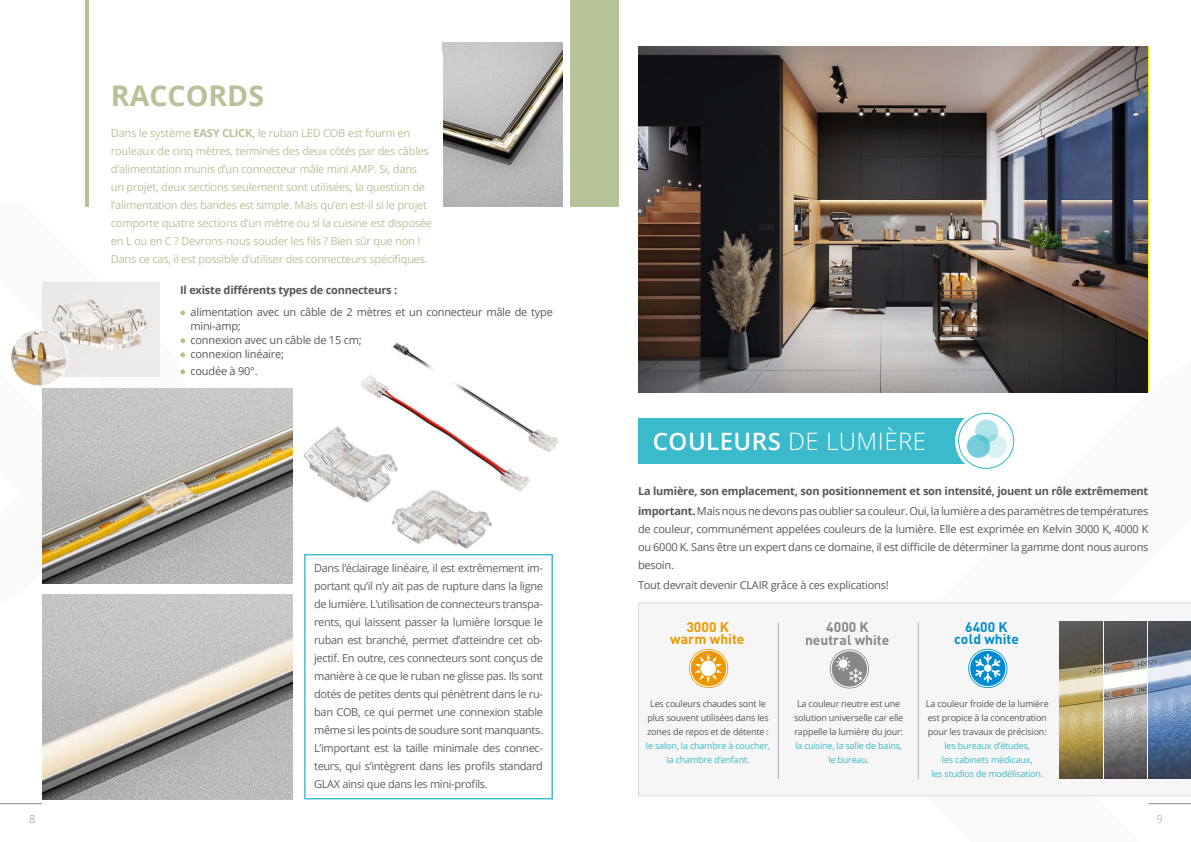
<style>
.page{position:relative;width:1191px;height:842px;background:#fff}
.page>*{position:absolute;margin:0;border:0;box-sizing:border-box;transform-origin:0 0}
.t1{font:700 28.5px "Open Sans";color:#b6c398}
.t2{font:300 24px "Open Sans";letter-spacing:.02em;color:#fff}
.t3{font:700 13.8px "DIN Pro";color:#878787}
.t4{font:700 13.8px "DIN Pro";color:#ec9700}
.t5{font:700 13.8px "DIN Pro";color:#008ad1}
.t6{font:11px/18px "Open Sans";letter-spacing:-.02em;color:#575756;text-align:justify}
.t7{font:11px/18px "Open Sans";letter-spacing:-.02em;color:#b6c398}
.t8{font:700 11px/20px "Open Sans";letter-spacing:-.02em;color:#575756}
.t9{font:300 11px "Open Sans";color:#878787}
.t10{font:300 11px "Open Sans";color:#a1a1a1}
.t11{font:9px/14px "Open Sans";letter-spacing:-.02em;color:#575756;text-align:center}
.t12{font:9px/14px "Open Sans";letter-spacing:-.02em;color:#3abacb;text-align:center}
.s1{font-weight:700}
.s2{font-weight:600}
.s3{font-weight:400}
</style>
<div class="page">
<svg style="left:14px;top:282px;width:179px;height:325px"></svg>
<svg style="left:871px;top:392px;width:271px;height:405px"></svg>
<svg style="left:1142px;top:352px;width:49px;height:453px"></svg>
<hr style="left:0;top:803px;width:42px;height:1px;background:#878787">
<hr style="left:1148px;top:803px;width:43px;height:1px;background:#878787">
<img style="left:392px;top:504px;width:100px;height:45px">
<div style="left:638px;top:602px;width:553px;height:194px;background:#f6f6f6"></div>
<div style="left:638px;top:418px;width:348px;height:45px;background:#3abacb"></div>
<hr style="left:778px;top:622px;width:1px;height:157px;background:#b3b2b2">
<hr style="left:918px;top:622px;width:1px;height:157px;background:#b3b2b2">
<svg style="left:689px;top:649px;width:39px;height:39px"></svg>
<div style="left:690px;top:650px;width:37px;height:37px;border:1px solid #fff;border-radius:50%"></div>
<svg style="left:694px;top:654px;width:28px;height:29px"></svg>
<div style="left:700px;top:660px;width:16px;height:16px;background:#fff;border-radius:50%"></div>
<svg style="left:829px;top:649px;width:40px;height:39px"></svg>
<div style="left:830px;top:650px;width:38px;height:38px;border:1px solid #fff;border-radius:50%"></div>
<svg style="left:835px;top:655px;width:27px;height:28px"></svg>
<div style="left:838px;top:659px;width:9px;height:9px;background:#fff;border-radius:50%"></div>
<svg style="left:968px;top:649px;width:39px;height:39px"></svg>
<div style="left:969px;top:650px;width:37px;height:37px;border:1px solid #fff;border-radius:50%"></div>
<svg style="left:975px;top:654px;width:25px;height:28px"></svg>
<img style="left:1060px;top:621px;width:42px;height:157px">
<svg style="left:955px;top:409px;width:62px;height:63px"></svg>
<div style="left:958px;top:413px;width:55px;height:55px;background:#fff;border-radius:50%"></div>
<div style="left:958px;top:413px;width:56px;height:56px;border:1px solid #3abacb;border-radius:50%"></div>
<svg style="left:965px;top:418px;width:43px;height:41px"></svg>
<img style="left:1105px;top:621px;width:41px;height:157px">
<img style="left:1148px;top:621px;width:43px;height:157px">
<img style="left:442px;top:42px;width:120px;height:165px">
<img style="left:43px;top:283px;width:116px;height:93px">
<div style="left:570px;top:0;width:49px;height:207px;background:#b6c398"></div>
<hr style="left:85px;top:0;width:4px;height:207px;background:#b6c398">
<img style="left:43px;top:388px;width:249px;height:195px">
<img style="left:43px;top:594px;width:249px;height:205px">
<img style="left:638px;top:46px;width:509px;height:346px">
<div style="left:304px;top:554px;width:249px;height:245px;border:2px solid #3abacb"></div>
<img style="left:11px;top:329px;width:57px;height:57px;border-radius:28px">
<div style="left:10px;top:329px;width:58px;height:58px;border:1px solid #fff;border-radius:50%"></div>
<img style="left:361px;top:375px;width:169px;height:129px">
<img style="left:378px;top:343px;width:181px;height:122px">
<img style="left:303px;top:420px;width:97px;height:85px">
<svg style="left:180px;top:310px;width:5px;height:5px"></svg>
<svg style="left:180px;top:338px;width:5px;height:5px"></svg>
<svg style="left:180px;top:352px;width:5px;height:5px"></svg>
<svg style="left:180px;top:369px;width:5px;height:5px"></svg>
<h1 class="t1" style="left:111px;top:75px;width:155px">RACCORDS</h1>
<p class="t7" style="left:111px;top:124px;width:322px">Dans le système <span class="s1">EASY CLICK,</span> le ruban LED COB est fourni en rouleaux de cinq mètres, terminés des deux côtés par des câbles d’alimentation munis d’un connecteur mâle mini AMP. Si, dans un projet, deux sections seulement sont utilisées, la question de l’alimentation des bandes est simple. Mais qu’en est-il si le projet comporte quatre sections d’un mètre ou si la cuisine est disposée en L ou en C ? Devrons-nous souder les fils ? Bien sûr que non !<br>Dans ce cas, il est possible d’utiliser des connecteurs spécifiques.</p>
<p class="t8" style="left:180px;top:280px;width:218px">Il existe différents types de connecteurs :</p>
<p class="t6" style="left:190px;top:305px;width:364px;line-height:14px;text-align:left">alimentation avec un câble de 2 mètres et un connecteur mâle de type mini-amp;<br>connexion avec un câble de 15 cm;<br>connexion linéaire;</p>
<p class="t6" style="left:190px;top:362px;width:69px">coudée à 90°.</p>
<p class="t6" style="left:314px;top:559px;width:230px">Dans l’éclairage linéaire, il est extrêmement im&shy;portant qu’il n’y ait pas de rupture dans la ligne de lumière. L’utilisation de connecteurs transpa&shy;rents, qui laissent passer la lumière lorsque le ruban est branché, permet d’atteindre cet ob&shy;jectif. En outre, ces connecteurs sont conçus de manière à ce que le ruban ne glisse pas. Ils sont dotés de petites dents qui pénètrent dans le ru&shy;ban COB, ce qui permet une connexion stable même si les points de soudure sont manquants.<br>L’important est la taille minimale des connec&shy;teurs, qui s’intègrent dans les profils standard GLAX ainsi que dans les mini-profils.</p>
<h2 class="t2" style="left:653px;top:425px;width:275px"><span class="s2">COULEURS</span> DE LUMIÈRE</h2>
<p class="t8" style="left:638px;top:480px;width:512px">La lumière, son emplacement, son positionnement et son intensité, jouent un rôle extrêmement important. <span class="s3">Mais nous ne devons pas oublier sa couleur. Oui, la lumière a des paramètres de températures</span></p>
<p class="t6" style="left:638px;top:519px;width:512px">de couleur, communément appelées couleurs de la lumière. Elle est exprimée en Kelvin 3000 K, 4000 K ou 6000 K. Sans être un expert dans ce domaine, il est difficile de déterminer la gamme dont nous aurons besoin.</p>
<p class="t6" style="left:638px;top:576px;width:252px">Tout devrait devenir CLAIR grâce à ces explications!</p>
<p class="t4" style="left:686px;top:616px;width:44px">3000 K</p>
<p class="t4" style="left:670px;top:628px;width:76px">warm white</p>
<p class="t3" style="left:826px;top:616px;width:44px">4000 K</p>
<p class="t3" style="left:805px;top:628px;width:86px">neutral white</p>
<p class="t5" style="left:965px;top:616px;width:44px">6400 K</p>
<p class="t5" style="left:954px;top:628px;width:66px">cold white</p>
<p class="t11" style="left:647px;top:697px;width:123px">Les couleurs chaudes sont le plus souvent utilisées dans les zones de repos et de détente :</p>
<p class="t12" style="left:646px;top:739px;width:126px">le salon, la chambre à coucher, la chambre d’enfant.</p>
<p class="t11" style="left:794px;top:697px;width:111px">La couleur neutre est une solution universelle car elle rappelle la lumière du jour:</p>
<p class="t12" style="left:795px;top:739px;width:108px">la cuisine, la salle de bains, le bureau.</p>
<p class="t11" style="left:926px;top:697px;width:124px;text-align:left">La couleur froide de la lumière est propice à la concentration pour les travaux de précision:</p>
<p class="t12" style="left:931px;top:739px;width:113px">les bureaux d’études,<br>les cabinets médicaux,<br>les studios de modélisation.</p>
<p class="t9" style="left:29px;top:811px;width:8px">8</p>
<p class="t10" style="left:1156px;top:811px;width:8px">9</p>
</div>
